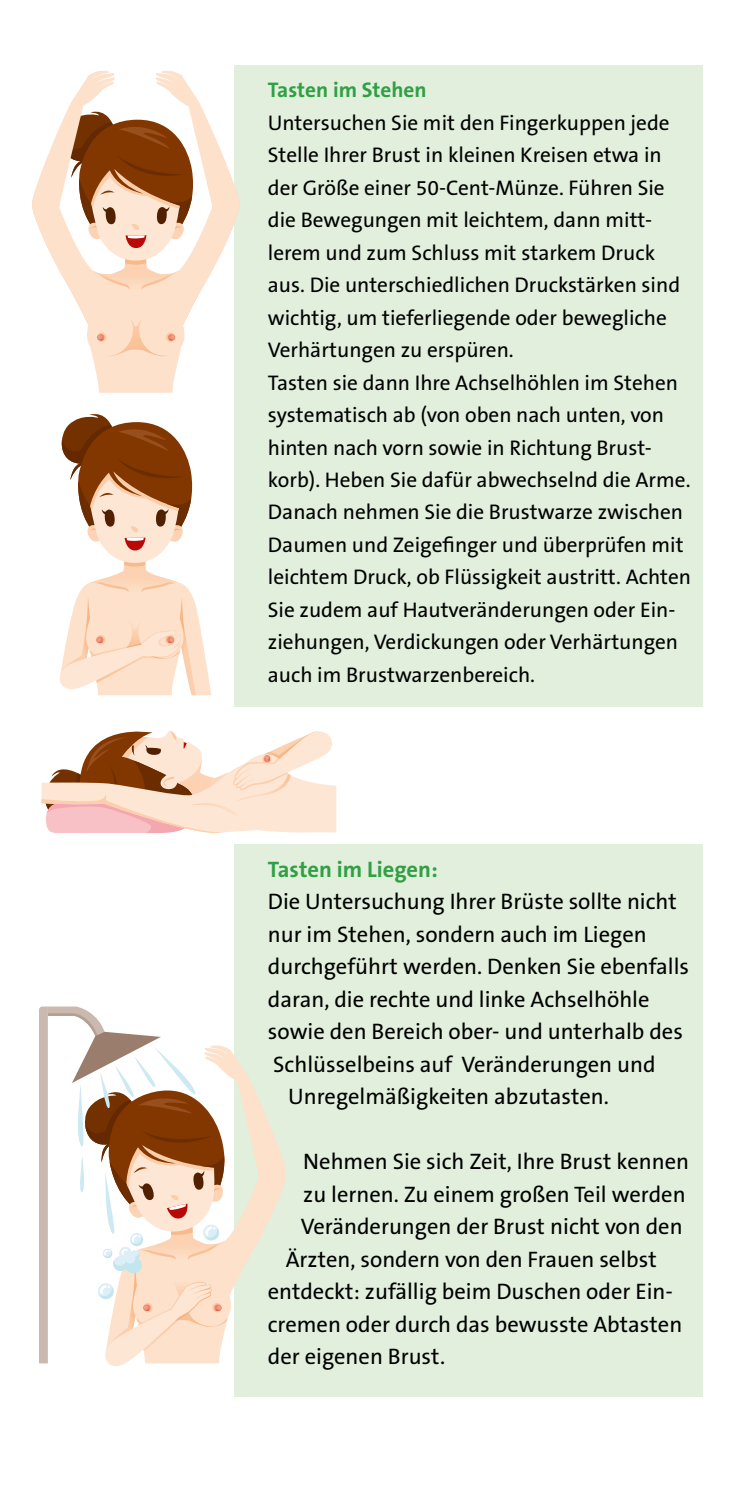
<style>
.page{position:relative;width:745px;height:1489px;background:#fff}
.page>*{position:absolute;margin:0;border:0;box-sizing:border-box;transform-origin:0 0}
.t1{font:22.5px "The Sans B5 Plain";color:#000}
.t2{font:700 22.5px "The Sans B7";color:#319f44}
.t3{font:21.25px/32.5px "The Sans B5 Plain";color:#000}
.t4{font:700 21.25px "The Sans B7";color:#319f44}
</style>
<div class="page">
<div style="left:234px;top:65px;width:468px;height:641px;background:#e1efdc"></div>
<div style="left:234px;top:844px;width:468px;height:552px;background:#e1efdc"></div>
<svg style="left:68px;top:70px;width:172px;height:323px"></svg>
<svg style="left:32px;top:108px;width:207px;height:249px"></svg>
<svg style="left:234px;top:1056px;width:52px;height:229px"></svg>
<svg style="left:39px;top:1006px;width:195px;height:360px"></svg>
<svg style="left:60px;top:414px;width:151px;height:281px"></svg>
<svg style="left:41px;top:730px;width:295px;height:104px"></svg>
<p class="t4" style="left:268px;top:79px;width:160px">Tasten im Stehen</p>
<p class="t3" style="left:268px;top:107px;width:424px">Untersuchen Sie mit den Fingerkuppen jede Stelle Ihrer Brust in kleinen Kreisen etwa in der Größe einer 50-Cent-Münze. Führen Sie die Bewegungen mit leichtem, dann mitt&shy;lerem und zum Schluss mit starkem Druck aus. Die unterschiedlichen Druckstärken sind wichtig, um tieferliegende oder bewegliche Verhärtungen zu erspüren.<br>Tasten sie dann Ihre Achselhöhlen im Stehen systematisch ab (von oben nach unten, von hinten nach vorn sowie in Richtung Brust&shy;korb). Heben Sie dafür abwechselnd die Arme.<br>Danach nehmen Sie die Brustwarze zwischen Daumen und Zeigefinger und überprüfen mit leichtem Druck, ob Flüssigkeit austritt. Achten Sie zudem auf Hautveränderungen oder Ein&shy;ziehungen, Verdickungen oder Verhärtungen auch im Brustwarzenbereich.</p>
<p class="t2" style="left:268px;top:857px;width:171px">Tasten im Liegen:</p>
<p class="t1" style="left:268px;top:889px;width:410px">Die Untersuchung Ihrer Brüste sollte nicht</p>
<p class="t1" style="left:268px;top:922px;width:380px">nur im Stehen, sondern auch im Liegen</p>
<p class="t1" style="left:268px;top:954px;width:422px">durchgeführt werden. Denken Sie ebenfalls</p>
<p class="t1" style="left:268px;top:987px;width:383px">daran, die rechte und linke Achselhöhle</p>
<p class="t1" style="left:268px;top:1019px;width:416px">sowie den Bereich ober- und unterhalb des</p>
<p class="t1" style="left:273px;top:1051px;width:383px">Schlüsselbeins auf Veränderungen und</p>
<p class="t1" style="left:288px;top:1084px;width:322px">Unregelmäßigkeiten abzutasten.</p>
<p class="t1" style="left:303px;top:1149px;width:387px">Nehmen Sie sich Zeit, Ihre Brust kennen</p>
<p class="t1" style="left:303px;top:1181px;width:383px">zu lernen. Zu einem großen Teil werden</p>
<p class="t1" style="left:300px;top:1214px;width:383px">Veränderungen der Brust nicht von den</p>
<p class="t1" style="left:285px;top:1246px;width:372px">Ärzten, sondern von den Frauen selbst</p>
<p class="t1" style="left:268px;top:1279px;width:406px">entdeckt: zufällig beim Duschen oder Ein-</p>
<p class="t1" style="left:268px;top:1311px;width:415px">cremen oder durch das bewusste Abtasten</p>
<p class="t1" style="left:268px;top:1344px;width:179px">der eigenen Brust.</p>
</div>
